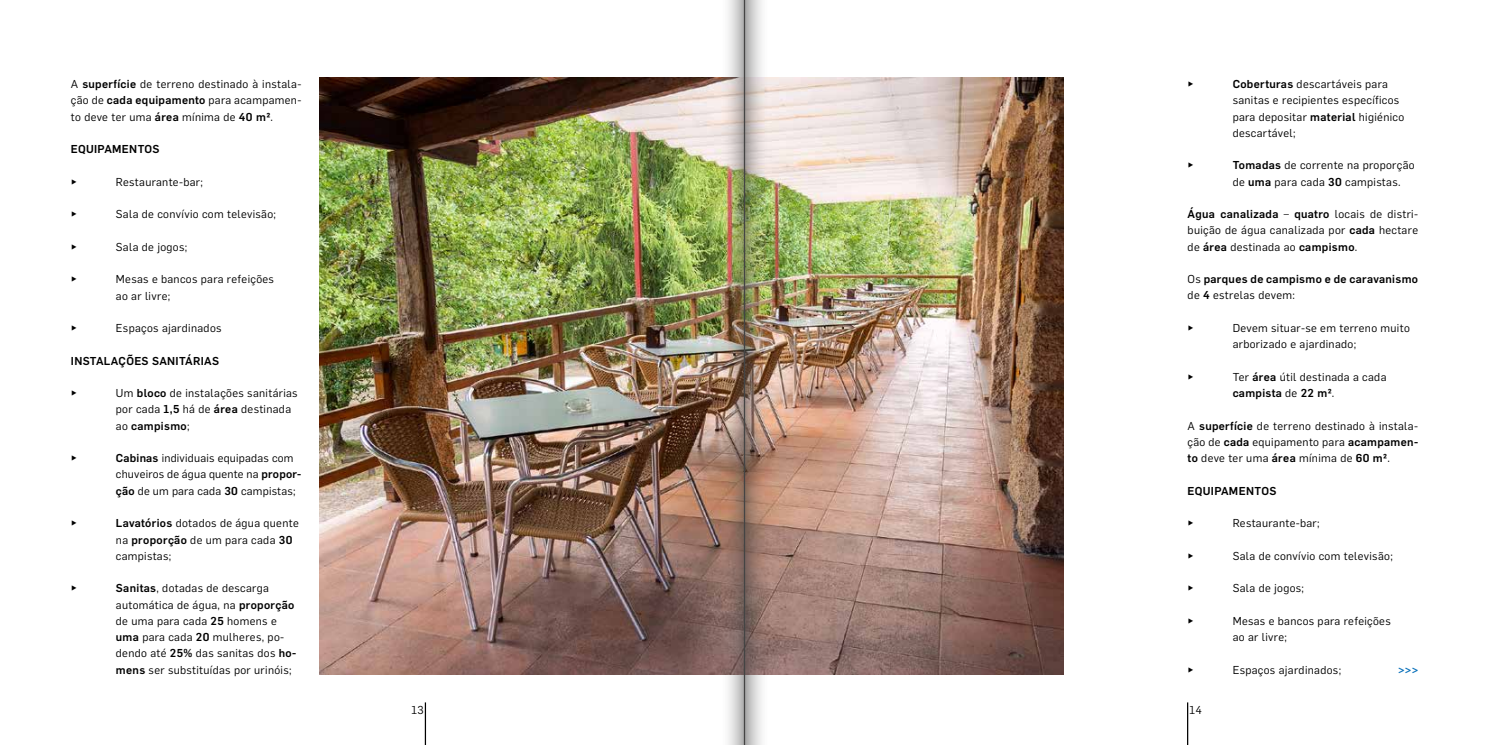
<style>
.page{position:relative;width:1489px;height:745px;background:#fff}
.page>*{position:absolute;margin:0;border:0;box-sizing:border-box;transform-origin:0 0}
.t1{font:11.25px/16.2px "Flama";letter-spacing:.03em;color:#000}
.t2{font:500 11.25px/16.2px "Flama";letter-spacing:.03em;color:#000}
.t3{font:600 11.25px "Flama";color:#0870ba}
.s1{font-weight:500}
.s2{font-weight:400}
</style>
<div class="page">
<hr style="left:425px;top:702px;width:1px;height:42px;background:#000">
<hr style="left:1186px;top:702px;width:2px;height:42px;background:#000">
<img style="left:319px;top:77px;width:744px;height:596px">
<img style="left:744px;top:0;width:25px;height:744px">
<img style="left:719px;top:0;width:25px;height:744px">
<p class="t1" style="left:71px;top:75px;width:232px;text-align:justify">A <span class="s1">superfície</span> de terreno destinado à instala&shy;ção de <span class="s1">cada equipamento</span> para acampamen&shy;to deve ter uma <span class="s1">área</span> mínima de <span class="s1">40 m2</span>.</p>
<p class="t2" style="left:71px;top:140px;width:90px">EQUIPAMENTOS</p>
<p class="t1" style="left:71px;top:173px;width:8px">►</p>
<p class="t1" style="left:116px;top:173px;width:88px">Restaurante-bar;</p>
<p class="t1" style="left:71px;top:205px;width:8px">►</p>
<p class="t1" style="left:116px;top:205px;width:162px">Sala de convívio com televisão;</p>
<p class="t1" style="left:71px;top:238px;width:8px">►</p>
<p class="t1" style="left:116px;top:238px;width:73px">Sala de jogos;</p>
<p class="t1" style="left:71px;top:270px;width:8px">►</p>
<p class="t1" style="left:116px;top:270px;width:159px">Mesas e bancos para refeições ao ar livre;</p>
<p class="t1" style="left:71px;top:319px;width:8px">►</p>
<p class="t1" style="left:116px;top:319px;width:107px">Espaços ajardinados</p>
<p class="t2" style="left:71px;top:351px;width:150px">INSTALAÇÕES SANITÁRIAS</p>
<p class="t1" style="left:71px;top:384px;width:8px">►</p>
<p class="t1" style="left:116px;top:384px;width:183px">Um <span class="s1">bloco</span> de instalações sanitárias por cada <span class="s1">1,5</span> há de <span class="s1">área</span> destinada ao <span class="s1">campismo</span>;</p>
<p class="t1" style="left:71px;top:449px;width:8px">►</p>
<p class="t1" style="left:116px;top:449px;width:187px"><span class="s1">Cabinas</span> individuais equipadas com chuveiros de água quente na <span class="s1">propor&shy;ção</span> de um para cada <span class="s1">30</span> campistas;</p>
<p class="t1" style="left:71px;top:514px;width:8px">►</p>
<p class="t1" style="left:116px;top:514px;width:184px"><span class="s1">Lavatórios</span> dotados de água quente na <span class="s1">proporção</span> de um para cada <span class="s1">30 </span>campistas;</p>
<p class="t1" style="left:71px;top:579px;width:8px">►</p>
<p class="t1" style="left:116px;top:579px;width:182px"><span class="s1">Sanitas</span>, dotadas de descarga automática de água, na <span class="s1">proporção </span>de uma para cada <span class="s1">25</span> homens e <span class="s1">uma</span> para cada <span class="s1">20</span> mulheres, po&shy;dendo até <span class="s1">25%</span> das sanitas dos <span class="s1">ho&shy;mens</span> ser substituídas por urinóis;</p>
<p class="t1" style="left:1187px;top:75px;width:8px">►</p>
<p class="t1" style="left:1232px;top:75px;width:173px"><span class="s1">Coberturas</span> descartáveis para sanitas e recipientes específicos para depositar <span class="s1">material</span> higiénico descartável;</p>
<p class="t1" style="left:1187px;top:156px;width:8px">►</p>
<p class="t1" style="left:1232px;top:156px;width:183px"><span class="s1">Tomadas</span> de corrente na proporção de <span class="s1">uma</span> para cada <span class="s1">30</span> campistas.</p>
<p class="t1" style="left:1187px;top:205px;width:232px;text-align:justify"><span class="s1">Água canalizada</span> – <span class="s1">quatro</span> locais de distri&shy;buição de água canalizada por <span class="s1">cada</span> hectare de <span class="s1">área</span> destinada ao <span class="s1">campismo</span>.</p>
<p class="t2" style="left:1187px;top:270px;width:232px"><span class="s2">Os</span> parques de campismo e de caravanismo <span class="s2">de</span> 4 <span class="s2">estrelas devem:</span></p>
<p class="t1" style="left:1187px;top:319px;width:8px">►</p>
<p class="t1" style="left:1232px;top:319px;width:179px">Devem situar-se em terreno muito arborizado e ajardinado;</p>
<p class="t1" style="left:1187px;top:368px;width:8px">►</p>
<p class="t1" style="left:1232px;top:368px;width:155px">Ter <span class="s1">área</span> útil destinada a cada <span class="s1">campista</span> de <span class="s1">22 m2</span>.</p>
<p class="t1" style="left:1187px;top:416px;width:232px;text-align:justify">A <span class="s1">superfície</span> de terreno destinado à instala&shy;ção de <span class="s1">cada</span> equipamento para <span class="s1">acampamen&shy;to</span> deve ter uma <span class="s1">área</span> mínima de <span class="s1">60 m2</span>.</p>
<p class="t2" style="left:1187px;top:481px;width:90px">EQUIPAMENTOS</p>
<p class="t1" style="left:1187px;top:514px;width:8px">►</p>
<p class="t1" style="left:1232px;top:514px;width:88px">Restaurante-bar;</p>
<p class="t1" style="left:1187px;top:546px;width:8px">►</p>
<p class="t1" style="left:1232px;top:546px;width:162px">Sala de convívio com televisão;</p>
<p class="t1" style="left:1187px;top:579px;width:8px">►</p>
<p class="t1" style="left:1232px;top:579px;width:73px">Sala de jogos;</p>
<p class="t1" style="left:1187px;top:611px;width:8px">►</p>
<p class="t1" style="left:1232px;top:611px;width:159px">Mesas e bancos para refeições ao ar livre;</p>
<p class="t1" style="left:1187px;top:660px;width:8px">►</p>
<p class="t1" style="left:1232px;top:660px;width:110px">Espaços ajardinados;</p>
<p class="t3" style="left:1397px;top:661px;width:22px">&gt;&gt;&gt;</p>
<p class="t1" style="left:411px;top:701px;width:14px">13</p>
<p class="t1" style="left:1189px;top:701px;width:14px">14</p>
</div>
